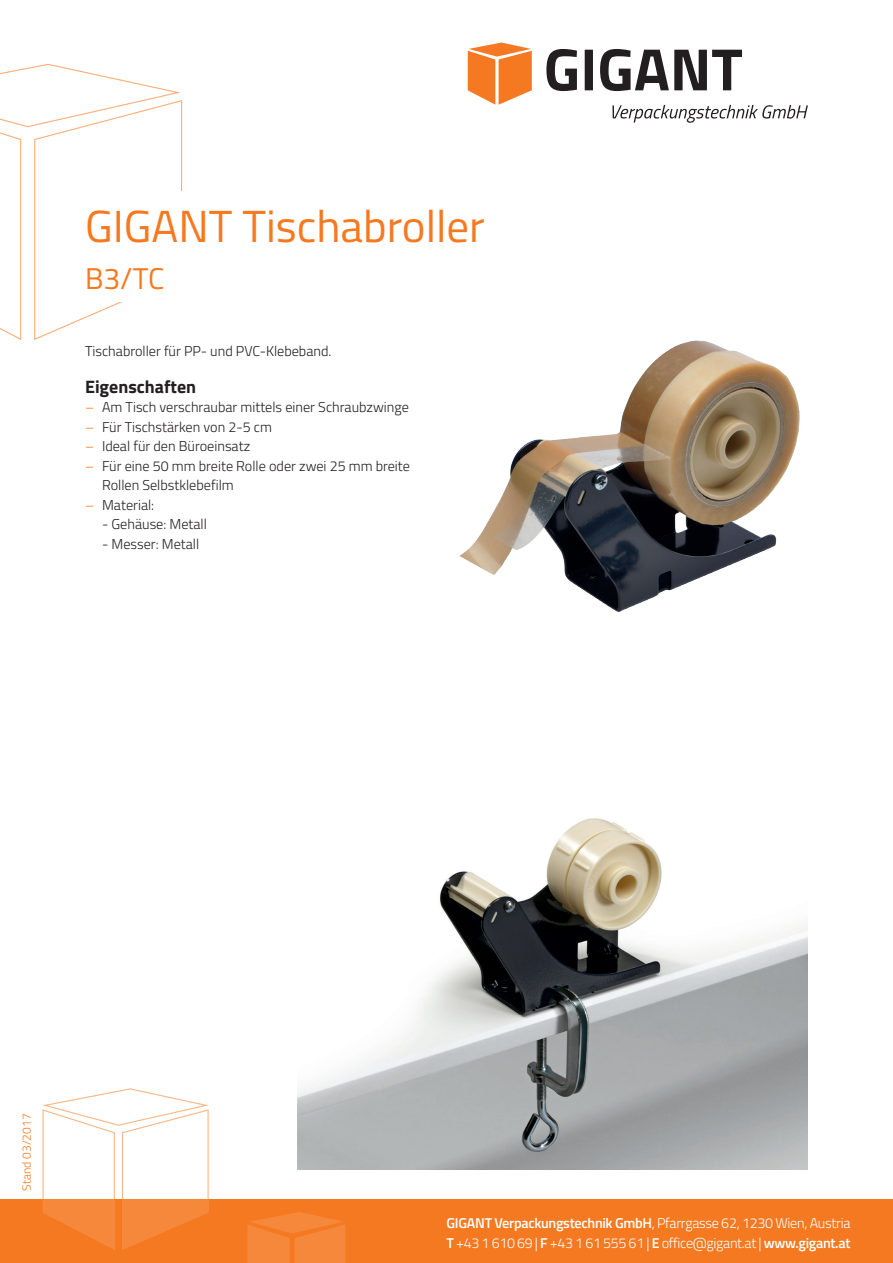
<style>
.page{position:relative;width:893px;height:1263px;background:#fff}
.page>*{position:absolute;margin:0;border:0;box-sizing:border-box;transform-origin:0 0}
.t1{font:45px "Titillium Web";color:#f47921}
.t2{font:30px "Titillium Web";color:#f47921}
.t3{font:700 18px "Titillium Web";color:#231f20}
.t4{font:300 14.25px/19.5px "Titillium Web";color:#231f20}
.t5{font:300 14.25px/19.5px "Titillium Web";letter-spacing:-.02em;color:#fff}
.t6{font:300 12px "Titillium Web";color:#f47921}
.s1{color:#f47921}
.s2{font-weight:600}
</style>
<div class="page">
<div style="left:0;top:1199px;width:893px;height:64px;background:#f47921"></div>
<svg style="left:0;top:63px;width:183px;height:277px"></svg>
<svg style="left:247px;top:1212px;width:98px;height:51px"></svg>
<svg style="left:42px;top:1088px;width:167px;height:162px"></svg>
<img style="left:298px;top:818px;width:510px;height:351px">
<img style="left:459px;top:340px;width:340px;height:272px">
<div style="left:85px;top:191px;width:723px;height:64px;background:#fff"></div>
<div style="left:85px;top:255px;width:723px;height:47px;background:#fff"></div>
<svg style="left:546px;top:49px;width:196px;height:42px"></svg>
<svg style="left:468px;top:43px;width:64px;height:62px"></svg>
<svg style="left:612px;top:105px;width:196px;height:18px"></svg>
<h1 class="t1" style="left:85px;top:194px;width:401px">GIGANT Tischabroller</h1>
<h2 class="t2" style="left:85px;top:257px;width:81px">B3/TC</h2>
<p class="t4" style="left:85px;top:341px;width:248px">Tischabroller für PP- und PVC-Klebeband.</p>
<p class="t3" style="left:85px;top:373px;width:113px">Eigenschaften</p>
<p class="t4" style="left:85px;top:397px;width:325px"><span class="s1">–</span> Am Tisch verschraubar mittels einer Schraubzwinge</p>
<p class="t4" style="left:85px;top:416px;width:188px"><span class="s1">–</span> Für Tischstärken von 2-5 cm</p>
<p class="t4" style="left:85px;top:436px;width:167px"><span class="s1">–</span> Ideal für den Büroeinsatz</p>
<p class="t4" style="left:102px;top:455px;width:310px;text-indent:-17px"><span class="s1">–</span> Für eine 50 mm breite Rolle oder zwei 25 mm breite<br>Rollen Selbstklebefilm</p>
<p class="t4" style="left:85px;top:494px;width:71px"><span class="s1">–</span> Material:</p>
<p class="t4" style="left:102px;top:514px;width:106px">- Gehäuse: Metall</p>
<p class="t4" style="left:102px;top:533px;width:99px">- Messer: Metall</p>
<p class="t6" style="left:18px;top:1191px;width:78px;rotate:-90deg">Stand 03/2017</p>
<p class="t5" style="left:446px;top:1213px;width:405px"><span class="s2">GIGANT Verpackungstechnik GmbH</span>, Pfarrgasse 62, 1230 Wien, Austria<br><span class="s2">T</span> +43 1 610 69 | <span class="s2">F</span> +43 1 61 555 61 | <span class="s2">E</span> office@gigant.at | <span class="s2">www.gigant.at</span></p>
</div>
